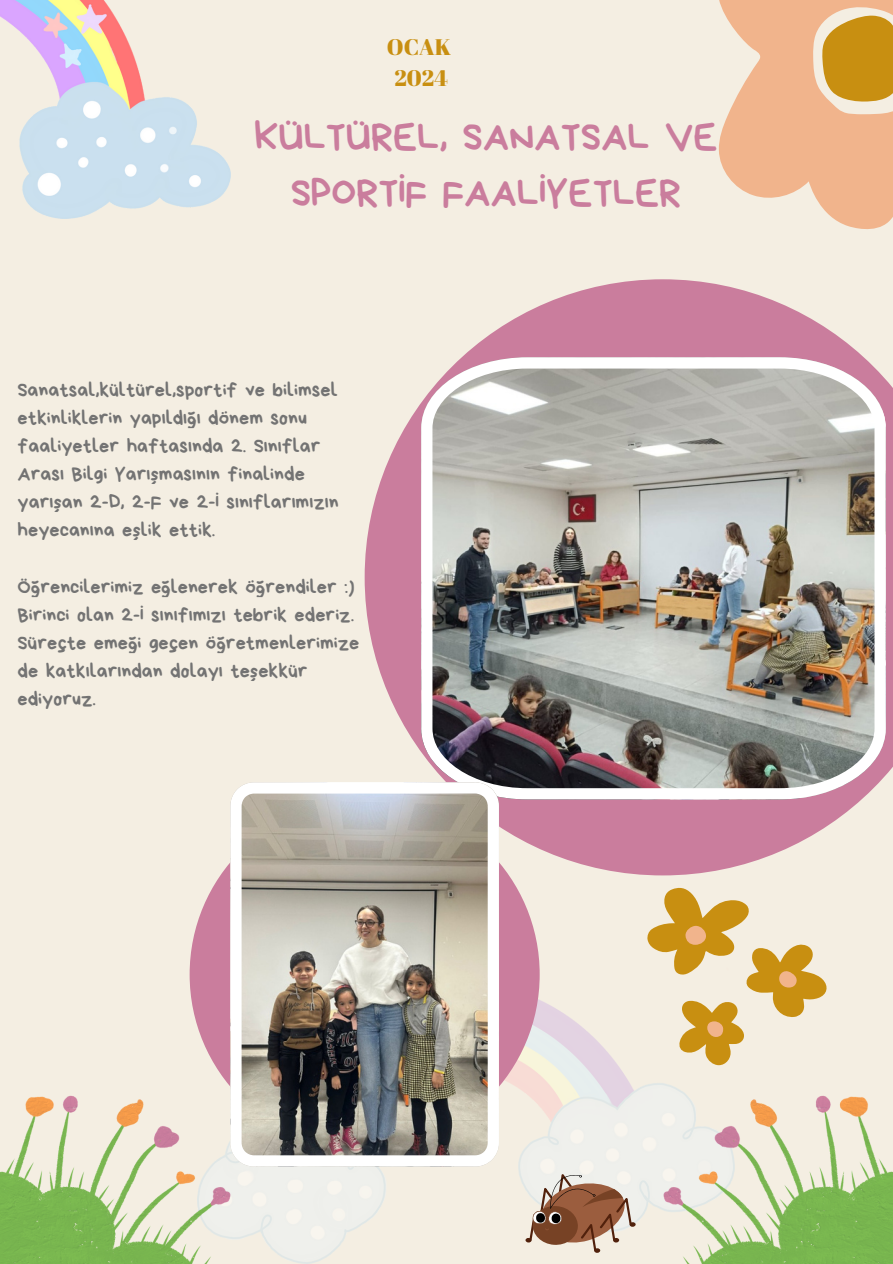
<style>
.page{position:relative;width:893px;height:1264px;background:#fff}
.page>*{position:absolute;margin:0;border:0;box-sizing:border-box;transform-origin:0 0}
.t1{font:40.5px/56.2px "Bryndan Write";color:#ca7d9d;text-align:center}
.t2{font:22.5px/31.5px "Abril Fatface";color:#c88f11;text-align:center}
.t3{font:20.25px/28.2px "Bryndan Write";color:#737373}
</style>
<div class="page">
<div style="left:0;top:0;width:892px;height:1263px;background:#f4eee2"></div>
<img style="left:197px;top:967px;width:466px;height:296px">
<img style="left:663px;top:1065px;width:229px;height:198px">
<img style="left:0;top:1064px;width:230px;height:199px">
<img style="left:0;top:0;width:231px;height:218px">
<svg style="left:718px;top:0;width:174px;height:229px"></svg>
<svg style="left:364px;top:279px;width:528px;height:596px;fill:#ca7d9d"></svg>
<svg style="left:646px;top:887px;width:181px;height:178px"></svg>
<img style="left:421px;top:357px;width:464px;height:442px">
<div style="left:190px;top:799px;width:349px;height:350px;background:#ca7d9d;border-radius:50%"></div>
<img style="left:230px;top:782px;width:269px;height:384px">
<svg style="left:525px;top:1174px;width:110px;height:78px"></svg>
<p class="t2" style="left:387px;top:30px;width:66px">OCAK<br>2024</p>
<p class="t1" style="left:254px;top:108px;width:465px">KÜLTÜREL, SANATSAL VE<br>SPORTİF FAALİYETLER</p>
<p class="t3" style="left:18px;top:375px;width:322px">Sanatsal,kültürel,sportif ve bilimsel etkinliklerin yapıldığı dönem sonu faaliyetler haftasında 2. Sınıflar Arası Bilgi Yarışmasının finalinde yarışan 2-D, 2-F ve 2-İ sınıflarımızın heyecanına eşlik ettik.</p>
<p class="t3" style="left:18px;top:572px;width:338px">Öğrencilerimiz eğlenerek öğrendiler :)</p>
<p class="t3" style="left:18px;top:600px;width:343px">Birinci olan 2-İ sınıfımızı tebrik ederiz.<br>Süreçte emeği geçen öğretmenlerimize de katkılarından dolayı teşekkür ediyoruz.</p>
</div>
